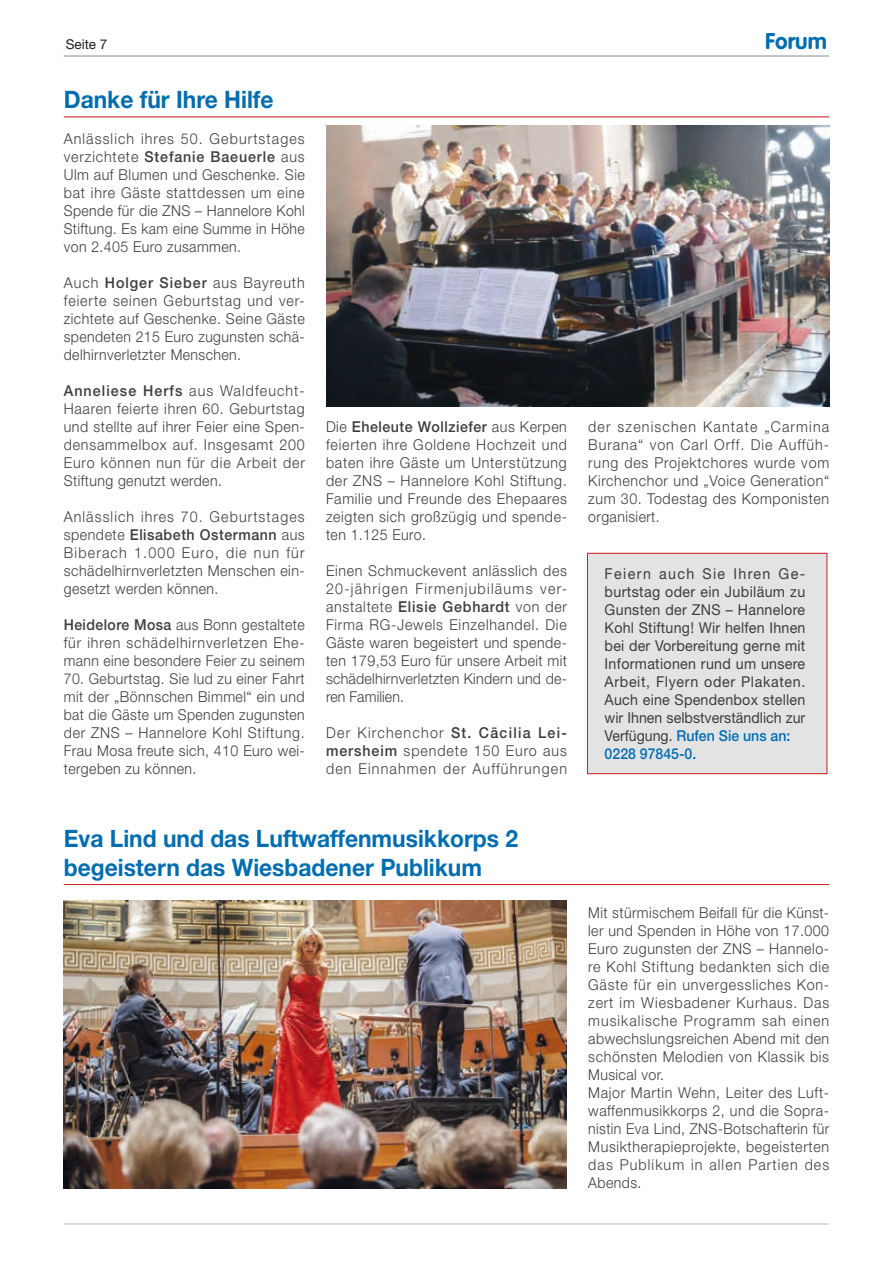
<style>
.page{position:relative;width:893px;height:1263px;background:#fff}
.page>*{position:absolute;margin:0;border:0;box-sizing:border-box;transform-origin:0 0}
.t1{font:700 24px/28.8px "Helvetica Neue";color:#006db0;scale:.95 1}
.t2{font:700 22.5px "VAG Rounded";color:#006db0}
.t3{font:300 15px/18px "Helvetica Neue";letter-spacing:.04em;color:#3d3d3c;text-align:justify;scale:.95 1}
.t4{font:300 15px/18px "Helvetica Neue";letter-spacing:.04em;color:#3d3d3c;text-align:justify;scale:.94 1}
.t5{font:15px/18px "Helvetica Neue";letter-spacing:.02em;color:#3d3d3c;scale:.95 1}
.t6{font:13.5px "Helvetica Neue";color:#1c1c1b}
.s1{font-weight:500}
.s2{font-weight:500;color:#006db0}
</style>
<div class="page">
<hr style="left:64px;top:1223px;width:765px;height:1px;background:#bdbdbd">
<hr style="left:64px;top:55px;width:765px;height:2px;background:#bdbdbd">
<hr style="left:64px;top:117px;width:765px;height:1px;background:#ce1a1c">
<hr style="left:64px;top:884px;width:765px;height:1px;background:#ce1a1c">
<div style="left:587px;top:553px;width:240px;height:221px;background:#e4e3e4;border:1px solid #ce1a1c"></div>
<img style="left:64px;top:900px;width:503px;height:288px">
<img style="left:326px;top:126px;width:503px;height:280px">
<p class="t6" style="left:66px;top:36px;width:43px">Seite 7</p>
<h2 class="t2" style="left:765px;top:28px;width:63px">Forum</h2>
<h1 class="t1" style="left:64px;top:85px;width:222px">Danke für Ihre Hilfe</h1>
<p class="t3" style="left:64px;top:129px;width:255px">Anlässlich ihres 50. Geburtstages verzichtete <span class="s1">Stefanie Baeuerle</span> aus Ulm auf Blumen und Geschenke. Sie bat ihre Gäste stattdessen um eine Spende für die ZNS – Hannelore Kohl Stiftung. Es kam eine Summe in Höhe von 2.405 Euro zusammen.</p>
<p class="t3" style="left:64px;top:273px;width:255px">Auch <span class="s1">Holger Sieber</span> aus Bayreuth feierte seinen Geburtstag und ver&shy;zichtete auf Geschenke. Seine Gäste spendeten 215 Euro zugunsten schä&shy;delhirnverletzter Menschen.</p>
<p class="t3" style="left:64px;top:381px;width:255px"><span class="s1">Anneliese Herfs</span> aus Waldfeucht-Haaren feierte ihren 60. Geburtstag und stellte auf ihrer Feier eine Spen&shy;densammelbox auf. Insgesamt 200<br>Euro können nun für die Arbeit der Stiftung genutzt werden.</p>
<p class="t3" style="left:64px;top:507px;width:255px">Anlässlich ihres 70. Geburtstages spendete <span class="s1">Elisabeth Ostermann</span> aus Biberach 1.000 Euro, die nun für schädelhirnverletzten Menschen ein&shy;gesetzt werden können.</p>
<p class="t4" style="left:64px;top:615px;width:258px"><span class="s1">Heidelore Mosa</span> aus Bonn gestaltete für ihren schädelhirnverletzen Ehe&shy;mann eine besondere Feier zu seinem</p>
<p class="t4" style="left:64px;top:669px;width:258px">70. Geburtstag. Sie lud zu einer Fahrt mit der „Bönnschen Bimmel“ ein und bat die Gäste um Spenden zugunsten der ZNS – Hannelore Kohl Stiftung.<br>Frau Mosa freute sich, 410 Euro wei&shy;tergeben zu können.</p>
<p class="t3" style="left:326px;top:417px;width:255px">Die <span class="s1">Eheleute Wollziefer</span> aus Kerpen feierten ihre Goldene Hochzeit und baten ihre Gäste um Unterstützung der ZNS – Hannelore Kohl Stiftung.<br>Familie und Freunde des Ehepaares zeigten sich großzügig und spende&shy;ten 1.125 Euro.</p>
<p class="t3" style="left:326px;top:561px;width:255px">Einen Schmuckevent anlässlich des 20-jährigen Firmenjubiläums ver&shy;anstaltete <span class="s1">Elisie Gebhardt</span> von der Firma RG-Jewels Einzelhandel. Die Gäste waren begeistert und spende&shy;ten 179,53 Euro für unsere Arbeit mit schädelhirnverletzten Kindern und de&shy;ren Familien.</p>
<p class="t3" style="left:326px;top:723px;width:255px">Der Kirchenchor <span class="s1">St. Cäcilia Lei&shy;mersheim</span> spendete 150 Euro aus den Einnahmen der Aufführungen</p>
<h1 class="t1" style="left:64px;top:823px;width:480px">Eva Lind und das Luftwaffenmusikkorps 2 begeistern das Wiesbadener Publikum</h1>
<p class="t3" style="left:588px;top:417px;width:255px">der szenischen Kantate „Carmina Burana“ von Carl Orff. Die Auffüh&shy;rung des Projektchores wurde vom Kirchenchor und „Voice Generation“ zum 30. Todestag des Komponisten organisiert.</p>
<p class="t5" style="left:605px;top:565px;width:213px">Feiern auch Sie Ihren Ge&shy;burtstag oder ein Jubiläum zu<br>Gunsten der ZNS – Hannelore<br>Kohl Stiftung! Wir helfen Ihnen bei der Vorbereitung gerne mit<br>Informationen rund um unsere<br>Arbeit, Flyern oder Plakaten.<br>Auch eine Spendenbox stellen wir Ihnen selbstverständlich zur<br>Verfügung. <span class="s2">Rufen Sie uns an:<br>0228 97845-0.</span></p>
<p class="t4" style="left:588px;top:903px;width:258px;text-align:left">Mit stürmischem Beifall für die Künst&shy;ler und Spenden in Höhe von 17.000<br>Euro zugunsten der ZNS – Hannelo&shy;re Kohl Stiftung bedankten sich die<br>Gäste für ein unvergessliches Kon&shy;zert im Wiesbadener Kurhaus. Das musikalische Programm sah einen abwechslungsreichen Abend mit den schönsten Melodien von Klassik bis<br>Musical vor.<br>Major Martin Wehn, Leiter des Luft&shy;waffenmusikkorps 2, und die Sopra&shy;nistin Eva Lind, ZNS-Botschafterin für<br>Musiktherapieprojekte, begeisterten das Publikum in allen Partien des<br>Abends.</p>
</div>
